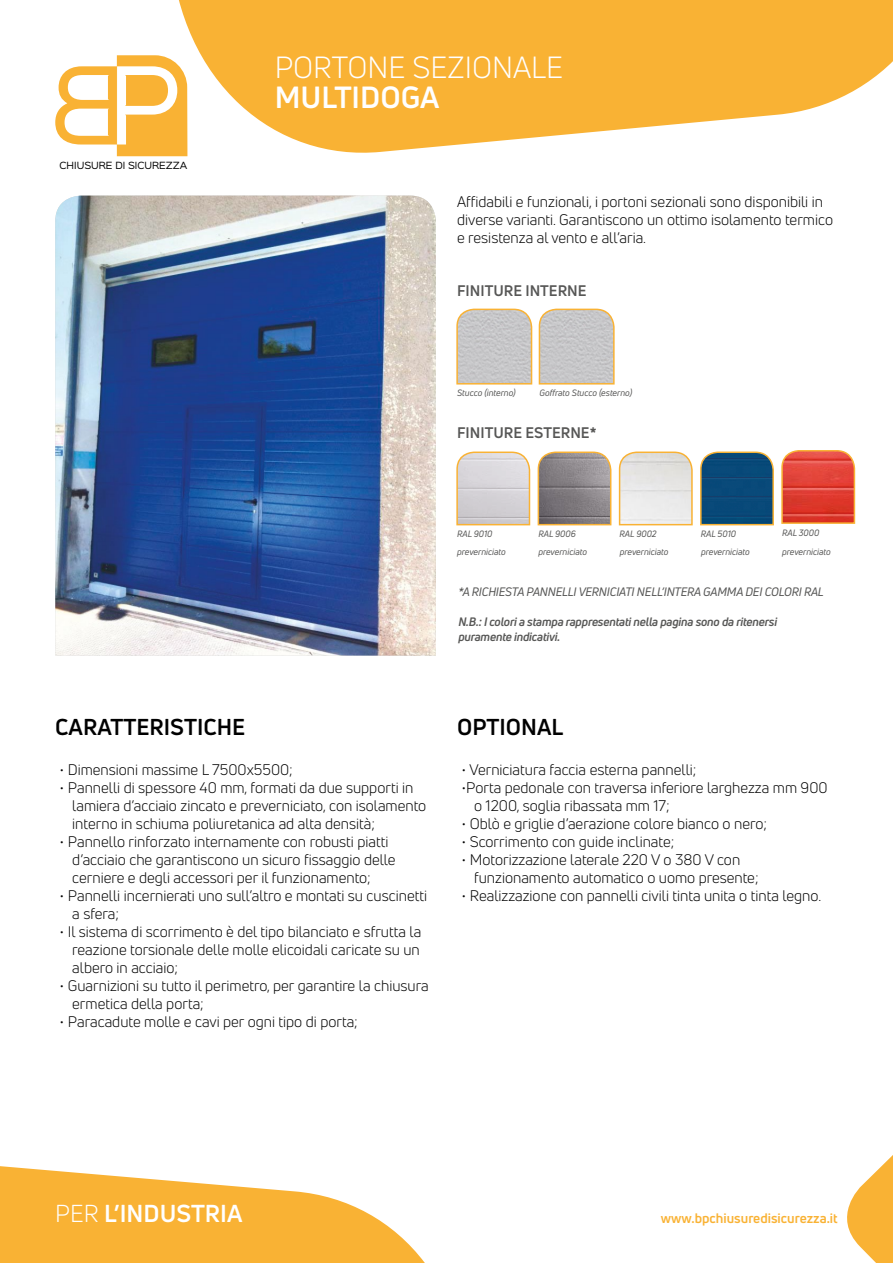
<style>
.page{position:relative;width:893px;height:1263px;background:#fff}
.page>*{position:absolute;margin:0;border:0;box-sizing:border-box;transform-origin:0 0}
.t1{font:30px "Uni Neue";color:#fff}
.t2{font:700 30px "Uni Neue";color:#fff}
.t3{font:700 24px "Uni Neue";color:#fff}
.t4{font:700 22.5px "Uni Neue";color:#000}
.t5{font:15px/18px "Uni Neue";color:#000}
.t6{font:700 15px "Uni Neue";color:#575756}
.t7{font:700 13.5px "Uni Neue";color:#f9b234}
.t8{font:italic 700 12px/15px "Uni Neue";letter-spacing:-.015em;color:#575756}
.t9{font:italic 12px "Uni Neue";letter-spacing:-.015em;color:#575756}
.t10{font:italic 9px "Uni Neue";color:#575756}
.t11{font:8.85px "Sinkin Sans 400";color:#000}
.s1{font-weight:400}
</style>
<div class="page">
<svg style="left:55px;top:55px;width:76px;height:101px"></svg>
<svg style="left:131px;top:0;width:762px;height:157px;fill:#f9b234"></svg>
<svg style="left:0;top:1166px;width:425px;height:97px;fill:#f9b234"></svg>
<svg style="left:847px;top:1155px;width:46px;height:108px"></svg>
<img style="left:55px;top:196px;width:381px;height:460px">
<svg style="left:456px;top:308px;width:159px;height:77px;background:#cec9c2"></svg>
<svg style="left:456px;top:451px;width:75px;height:75px;background:#dad3cd"></svg>
<svg style="left:618px;top:451px;width:75px;height:75px;background:#e9e3d9"></svg>
<svg style="left:537px;top:451px;width:75px;height:75px;background:#958b86"></svg>
<svg style="left:700px;top:451px;width:74px;height:75px;background:#245878"></svg>
<svg style="left:781px;top:450px;width:75px;height:74px;background:#e2513e"></svg>
<p class="t11" style="left:60px;top:158px;width:129px">CHIUSURE DI SICUREZZA</p>
<h1 class="t1" style="left:275px;top:49px;width:290px">PORTONE SEZIONALE</h1>
<h1 class="t2" style="left:275px;top:78px;width:166px">MULTIDOGA</h1>
<p class="t5" style="left:457px;top:192px;width:377px">Affidabili e funzionali, i portoni sezionali sono disponibili in diverse varianti. Garantiscono un ottimo isolamento termico e resistenza al vento e all’aria.</p>
<p class="t6" style="left:457px;top:281px;width:131px">FINITURE INTERNE</p>
<p class="t10" style="left:457px;top:387px;width:60px">Stucco (interno)</p>
<p class="t10" style="left:539px;top:387px;width:94px">Goffrato Stucco (esterno)</p>
<p class="t6" style="left:457px;top:423px;width:141px">FINITURE ESTERNE*</p>
<p class="t10" style="left:457px;top:528px;width:37px">RAL 9010</p>
<p class="t10" style="left:538px;top:528px;width:39px">RAL 9006</p>
<p class="t10" style="left:620px;top:528px;width:39px">RAL 9002</p>
<p class="t10" style="left:701px;top:528px;width:37px">RAL 5010</p>
<p class="t10" style="left:782px;top:527px;width:39px">RAL 3000</p>
<p class="t10" style="left:457px;top:546px;width:50px">preverniciato</p>
<p class="t10" style="left:538px;top:546px;width:50px">preverniciato</p>
<p class="t10" style="left:620px;top:546px;width:50px">preverniciato</p>
<p class="t10" style="left:701px;top:546px;width:50px">preverniciato</p>
<p class="t10" style="left:782px;top:546px;width:50px">preverniciato</p>
<p class="t9" style="left:458px;top:584px;width:367px">*A RICHIESTA PANNELLI VERNICIATI NELL’INTERA GAMMA DEI COLORI RAL</p>
<p class="t8" style="left:458px;top:614px;width:320px">N.B.: I colori a stampa rappresentati nella pagina sono da ritenersi puramente indicativi.</p>
<h3 class="t4" style="left:55px;top:713px;width:192px">CARATTERISTICHE</h3>
<p class="t5" style="left:60px;top:760px;width:235px">• Dimensioni massime L 7500x5500;</p>
<p class="t5" style="left:72px;top:778px;width:356px;text-indent:-13px">• Pannelli di spessore 40 mm, formati da due supporti in lamiera d’acciaio zincato e preverniciato, con isolamento interno in schiuma poliuretanica ad alta densità;</p>
<p class="t5" style="left:72px;top:832px;width:325px;text-indent:-13px">• Pannello rinforzato internamente con robusti piatti d’acciaio che garantiscono un sicuro fissaggio delle cerniere e degli accessori per il funzionamento;</p>
<p class="t5" style="left:72px;top:886px;width:356px;text-indent:-13px">• Pannelli incernierati uno sull’altro e montati su cuscinetti a sfera;</p>
<p class="t5" style="left:72px;top:922px;width:350px;text-align:justify;text-indent:-13px">• Il sistema di scorrimento è del tipo bilanciato e sfrutta la reazione torsionale delle molle elicoidali caricate su un albero in acciaio;</p>
<p class="t5" style="left:72px;top:976px;width:358px;text-indent:-13px">• Guarnizioni su tutto il perimetro, per garantire la chiusura ermetica della porta;</p>
<p class="t5" style="left:60px;top:1012px;width:300px">• Paracadute molle e cavi per ogni tipo di porta;</p>
<h3 class="t4" style="left:457px;top:713px;width:108px">OPTIONAL</h3>
<p class="t5" style="left:461px;top:760px;width:237px">• Verniciatura faccia esterna pannelli;</p>
<p class="t5" style="left:474px;top:778px;width:355px;text-indent:-13px">•Porta pedonale con traversa inferiore larghezza mm 900 o 1200, soglia ribassata mm 17;</p>
<p class="t5" style="left:461px;top:814px;width:307px">• Oblò e griglie d’aerazione colore bianco o nero;</p>
<p class="t5" style="left:461px;top:832px;width:215px">• Scorrimento con guide inclinate;</p>
<p class="t5" style="left:474px;top:850px;width:286px;text-indent:-13px">• Motorizzazione laterale 220 V o 380 V con funzionamento automatico o uomo presente;</p>
<p class="t5" style="left:461px;top:886px;width:361px">• Realizzazione con pannelli civili tinta unita o tinta legno.</p>
<h2 class="t3" style="left:55px;top:1198px;width:189px"><span class="s1">PER</span> L’INDUSTRIA</h2>
<p class="t7" style="left:661px;top:1210px;width:178px">www.bpchiusuredisicurezza.it</p>
</div>
